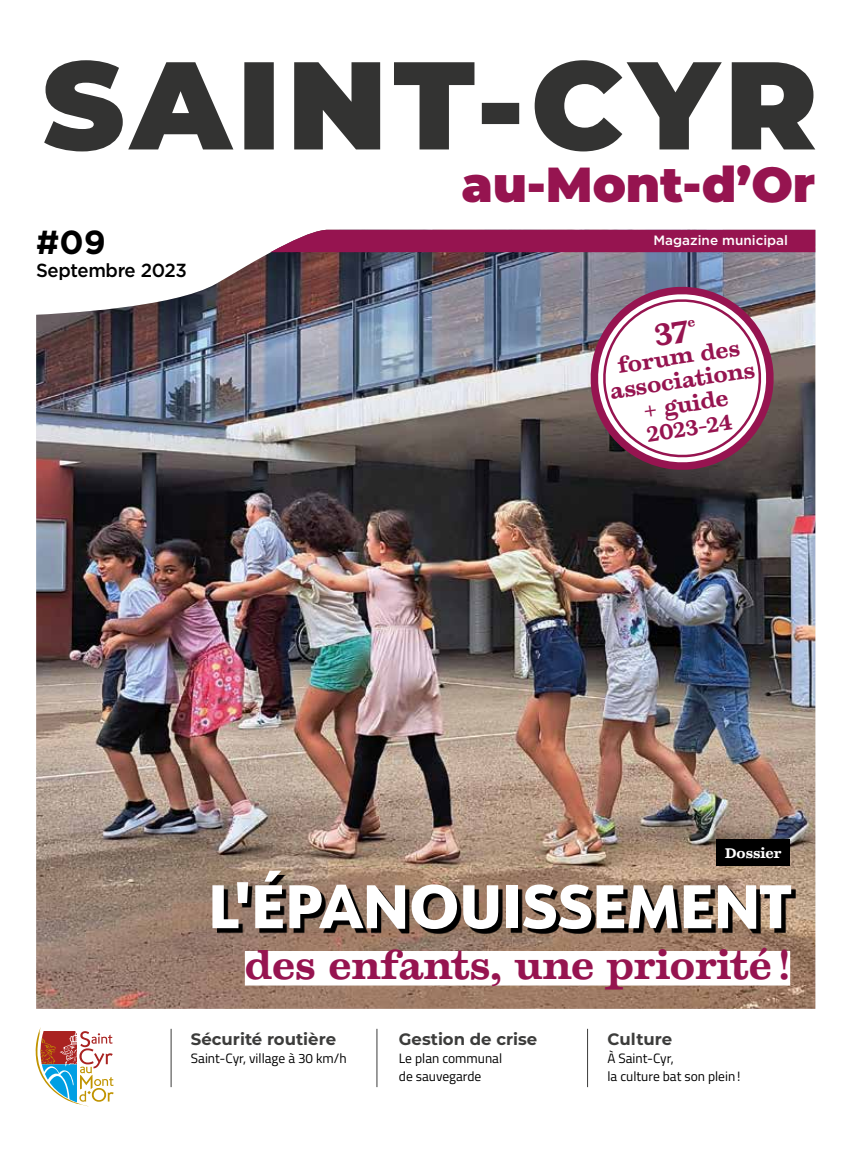
<style>
.page{position:relative;width:851px;height:1149px;background:#fff}
.page>*{position:absolute;margin:0;border:0;box-sizing:border-box;transform-origin:0 0}
.t1{font:800 60px "URW Form";color:#fff}
.t2{font:900 49.05px "Montserrat";color:#961450}
.t3{font:700 37.5px "Temeraire";color:#961450}
.t4{font:700 33.3px "Gotham";color:#000}
.t5{font:700 21px/24px "Temeraire";color:#961450;text-align:center}
.t6{font:500 18.9px "Gotham";letter-spacing:-.02em;color:#000}
.t7{font:700 16.5px "Montserrat";color:#3c3c3b}
.t8{font:13.5px/18px "Titillium Web";color:#000}
.t9{font:500 13.5px "Gotham";color:#fff}
.t10{font:700 13.5px "Temeraire";color:#fff}
</style>
<div class="page">
<img style="left:36px;top:252px;width:779px;height:756px">
<div style="left:271px;top:230px;width:544px;height:22px;background:#961450"></div>
<svg style="left:36px;top:1027px;width:78px;height:79px"></svg>
<svg style="left:44px;top:60px;width:771px;height:91px;fill:#333332"></svg>
<svg style="left:217px;top:874px;width:578px;height:59px"></svg>
<div style="left:716px;top:839px;width:74px;height:26px;background:#000"></div>
<div style="left:245px;top:950px;width:545px;height:35px;background:#fff"></div>
<hr style="left:171px;top:1028px;width:1px;height:58px;background:#3c3c3b">
<hr style="left:376px;top:1028px;width:1px;height:58px;background:#3c3c3b">
<hr style="left:587px;top:1028px;width:1px;height:58px;background:#3c3c3b">
<svg style="left:589px;top:286px;width:185px;height:187px"></svg>
<h2 class="t2" style="left:461px;top:147px;width:355px">au-Mont-d’Or</h2>
<h3 class="t4" style="left:36px;top:220px;width:71px">#09</h3>
<p class="t9" style="left:653px;top:231px;width:136px">Magazine municipal</p>
<h3 class="t6" style="left:36px;top:257px;width:152px">Septembre 2023</h3>
<h3 class="t5" style="left:605px;top:355px;width:148px;rotate:-8deg">forum des associations + guide<br>2023-24</h3>
<p class="t10" style="left:725px;top:843px;width:58px">Dossier</p>
<h1 class="t1" style="left:208px;top:863px;width:583px">L'ÉPANOUISSEMENT</h1>
<h3 class="t3" style="left:245px;top:939px;width:546px">des enfants, une priorité !</h3>
<p class="t7" style="left:191px;top:1026px;width:147px">Sécurité routière</p>
<p class="t8" style="left:191px;top:1048px;width:157px">Saint-Cyr, village à 30 km/h</p>
<p class="t7" style="left:399px;top:1026px;width:140px">Gestion de crise</p>
<p class="t8" style="left:399px;top:1048px;width:105px">Le plan communal de sauvegarde</p>
<p class="t7" style="left:607px;top:1026px;width:66px">Culture</p>
<p class="t8" style="left:607px;top:1048px;width:134px">À Saint-Cyr,<br>la culture bat son plein!</p>
</div>
